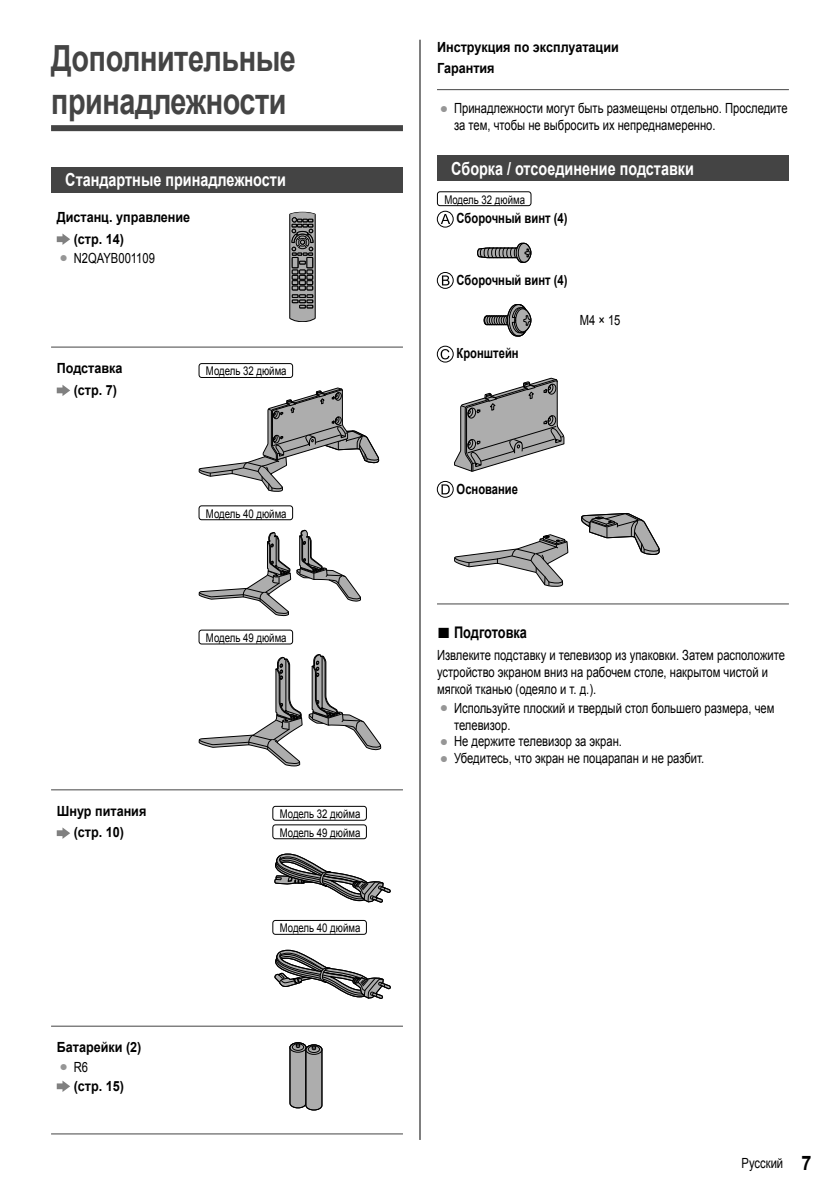
<style>
.page{position:relative;width:840px;height:1191px;background:#fff}
.page>*{position:absolute;margin:0;border:0;box-sizing:border-box;transform-origin:0 0}
.t1{font:700 36px/43.2px "Arial";letter-spacing:-.015em;color:#444;scale:.8 1}
.t2{font:700 18px "Arial";color:#fff;scale:.8 1}
.t3{font:700 16px "Arial";color:#000;scale:.8 1}
.t4{font:14px/16.8px "Arial";color:#000;scale:.8 1}
.t5{font:700 14px/21.4px "Arial";color:#000;scale:.9 1}
.t6{font:700 14px "Arial";color:#000;scale:.8 1}
.t7{font:12px/18.6px "Arial";color:#000;scale:.8 1}
.s1{color:#969696}
.s2{font-weight:400;color:#969696}
.s3{font-weight:400}
.s4{font-size:22px}
.s5{font-weight:700;font-size:20px}
</style>
<div class="page">
<hr style="left:419px;top:40px;width:1px;height:1100px;background:#000">
<div style="left:51px;top:125px;width:352px;height:6px;background:#444"></div>
<hr style="left:51px;top:346px;width:352px;height:1px;background:#444">
<hr style="left:51px;top:789px;width:352px;height:1px;background:#444">
<hr style="left:51px;top:1025px;width:352px;height:1px;background:#444">
<hr style="left:51px;top:1133px;width:352px;height:1px;background:#444">
<div style="left:51px;top:167px;width:352px;height:26px;background:#444"></div>
<svg style="left:57px;top:233px;width:13px;height:12px"></svg>
<svg style="left:289px;top:212px;width:26px;height:110px;background:#6c6c6c"></svg>
<svg style="left:57px;top:385px;width:13px;height:11px"></svg>
<div style="left:198px;top:363px;width:95px;height:15px;border:1px solid #000;border-radius:3px"></div>
<svg style="left:198px;top:387px;width:181px;height:105px"></svg>
<div style="left:198px;top:505px;width:95px;height:15px;border:1px solid #000;border-radius:3px"></div>
<svg style="left:198px;top:529px;width:163px;height:87px"></svg>
<div style="left:198px;top:629px;width:95px;height:15px;border:1px solid #000;border-radius:3px"></div>
<svg style="left:198px;top:654px;width:183px;height:112px"></svg>
<svg style="left:57px;top:827px;width:13px;height:12px"></svg>
<div style="left:272px;top:806px;width:94px;height:14px;border:1px solid #000;border-radius:3px"></div>
<div style="left:272px;top:824px;width:94px;height:15px;border:1px solid #000;border-radius:3px"></div>
<svg style="left:274px;top:853px;width:117px;height:50px"></svg>
<div style="left:272px;top:920px;width:94px;height:14px;border:1px solid #000;border-radius:3px"></div>
<svg style="left:274px;top:949px;width:117px;height:50px"></svg>
<svg style="left:57px;top:1080px;width:13px;height:12px"></svg>
<svg style="left:289px;top:1042px;width:33px;height:68px;background:#909090"></svg>
<hr style="left:437px;top:89px;width:351px;height:1px;background:#444">
<hr style="left:437px;top:603px;width:351px;height:1px;background:#444">
<div style="left:437px;top:155px;width:351px;height:26px;background:#444"></div>
<div style="left:437px;top:191px;width:94px;height:15px;border:1px solid #000;border-radius:3px"></div>
<div style="left:437px;top:211px;width:16px;height:16px;border:1px solid #000;border-radius:50%"></div>
<svg style="left:440px;top:214px;width:10px;height:10px"></svg>
<svg style="left:477px;top:243px;width:54px;height:20px"></svg>
<svg style="left:437px;top:272px;width:16px;height:16px"></svg>
<div style="left:437px;top:272px;width:16px;height:17px;border:1px solid #000;border-radius:50%"></div>
<svg style="left:441px;top:275px;width:8px;height:10px"></svg>
<svg style="left:483px;top:304px;width:48px;height:33px"></svg>
<svg style="left:437px;top:346px;width:16px;height:16px"></svg>
<div style="left:437px;top:346px;width:16px;height:16px;border:1px solid #000;border-radius:50%"></div>
<svg style="left:440px;top:349px;width:9px;height:10px"></svg>
<svg style="left:454px;top:378px;width:110px;height:94px"></svg>
<svg style="left:437px;top:481px;width:16px;height:16px"></svg>
<div style="left:437px;top:481px;width:16px;height:16px;border:1px solid #000;border-radius:50%"></div>
<svg style="left:441px;top:484px;width:8px;height:10px"></svg>
<svg style="left:454px;top:534px;width:114px;height:53px"></svg>
<svg style="left:581px;top:513px;width:78px;height:42px"></svg>
<h1 class="t1" style="left:51px;top:36px;width:307px">Дополнительные принадлежности</h1>
<p class="t2" style="left:65px;top:170px;width:277px">Стандартные принадлежности</p>
<p class="t5" style="left:74px;top:207px;width:131px;text-indent:-17px">Дистанц. управление (стр. 14)</p>
<p class="t4" style="left:60px;top:249px;width:121px"><span class="s1">●</span> N2QAYB001109</p>
<p class="t5" style="left:74px;top:358px;width:56px;text-indent:-17px">Подставка (стр. 7)</p>
<p class="t7" style="left:206px;top:362px;width:102px">Модель 32 дюйма</p>
<p class="t7" style="left:206px;top:504px;width:102px">Модель 40 дюйма</p>
<p class="t7" style="left:206px;top:628px;width:102px">Модель 49 дюйма</p>
<p class="t5" style="left:57px;top:800px;width:101px;text-align:center">Шнур питания (стр. 10)</p>
<p class="t7" style="left:279px;top:804px;width:102px">Модель 32 дюйма<br>Модель 49 дюйма</p>
<p class="t5" style="left:57px;top:1037px;width:96px">Батарейки (2)</p>
<p class="t5" style="left:74px;top:1057px;width:57px;line-height:19px;text-indent:-14px"><span class="s2">●</span> <span class="s3">R6<br></span>(стр. 15)</p>
<p class="t7" style="left:279px;top:918px;width:102px">Модель 40 дюйма</p>
<p class="t5" style="left:437px;top:36px;width:203px">Инструкция по эксплуатации<br>Гарантия</p>
<p class="t4" style="left:454px;top:100px;width:418px;text-indent:-14px"><span class="s1">●</span> Принадлежности могут быть размещены отдельно. Проследите за тем, чтобы не выбросить их непреднамеренно.</p>
<p class="t2" style="left:451px;top:158px;width:305px">Сборка / отсоединение подставки</p>
<p class="t7" style="left:444px;top:190px;width:102px">Модель 32 дюйма</p>
<p class="t6" style="left:456px;top:211px;width:140px">Сборочный винт (4)</p>
<p class="t6" style="left:456px;top:272px;width:140px">Сборочный винт (4)</p>
<p class="t6" style="left:456px;top:346px;width:79px">Кронштейн</p>
<p class="t4" style="left:579px;top:312px;width:52px">M4 × 15</p>
<p class="t6" style="left:456px;top:481px;width:78px">Основание</p>
<p class="t3" style="left:437px;top:623px;width:114px"><span class="s4">■</span> Подготовка</p>
<p class="t4" style="left:437px;top:647px;width:436px">Извлеките подставку и телевизор из упаковки. Затем расположите устройство экраном вниз на рабочем столе, накрытом чистой и мягкой тканью (одеяло и т. д.).</p>
<p class="t4" style="left:454px;top:699px;width:402px;text-indent:-14px"><span class="s1">●</span> Используйте плоский и твердый стол большего размера, чем телевизор.</p>
<p class="t4" style="left:439px;top:733px;width:229px"><span class="s1">●</span> Не держите телевизор за экран.</p>
<p class="t4" style="left:439px;top:750px;width:331px"><span class="s1">●</span> Убедитесь, что экран не поцарапан и не разбит.</p>
<p class="t4" style="left:741px;top:1154px;width:89px">Русский <span class="s5">7</span></p>
</div>
